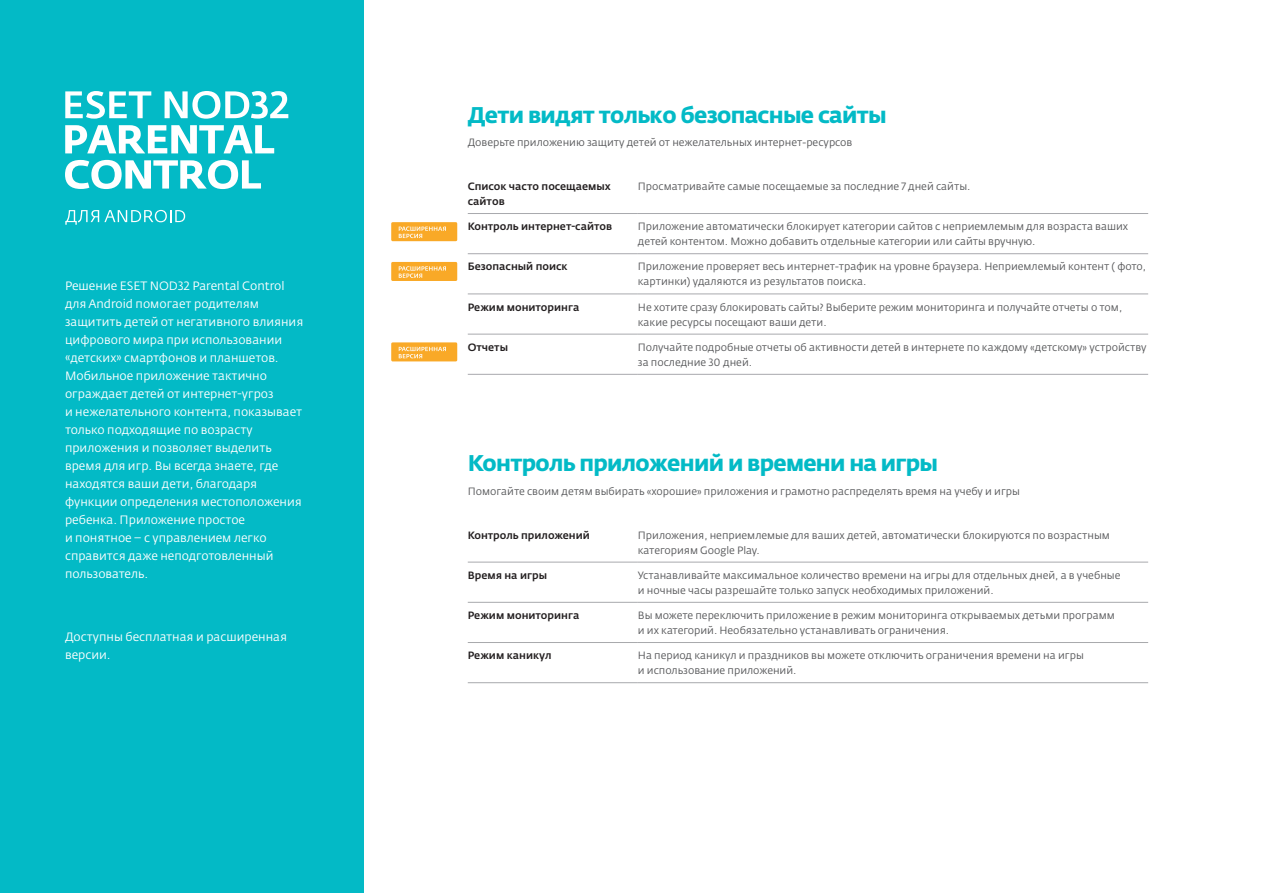
<style>
.page{position:relative;width:1263px;height:893px;background:#fff}
.page>*{position:absolute;margin:0;border:0;box-sizing:border-box;transform-origin:0 0}
.t1{font:22.5px "Fedra Sans Alt Pro Bold LF";letter-spacing:-.03em;color:#03bac6}
.t2{font:12px/18px "Fedra Sans Alt Pro";color:#fff}
.t3{font:10.5px/15px "Fedra Sans Alt Pro";color:#57585a}
.t4{font:500 10.5px/15px "Fedra Sans Alt Pro";color:#231f20}
</style>
<div class="page">
<div style="left:0;top:0;width:364px;height:893px;background:#03bac6"></div>
<hr style="left:468px;top:213px;width:170px;height:1px;background:#a8a9ad">
<hr style="left:638px;top:213px;width:510px;height:1px;background:#a8a9ad">
<hr style="left:468px;top:253px;width:170px;height:1px;background:#a8a9ad">
<hr style="left:638px;top:253px;width:510px;height:1px;background:#a8a9ad">
<hr style="left:468px;top:294px;width:170px;height:1px;background:#a8a9ad">
<hr style="left:638px;top:294px;width:510px;height:1px;background:#a8a9ad">
<hr style="left:468px;top:334px;width:170px;height:1px;background:#a8a9ad">
<hr style="left:638px;top:334px;width:510px;height:1px;background:#a8a9ad">
<hr style="left:468px;top:374px;width:170px;height:1px;background:#a8a9ad">
<hr style="left:638px;top:374px;width:510px;height:1px;background:#a8a9ad">
<hr style="left:468px;top:562px;width:170px;height:1px;background:#a8a9ad">
<hr style="left:638px;top:562px;width:510px;height:1px;background:#a8a9ad">
<hr style="left:468px;top:642px;width:170px;height:1px;background:#a8a9ad">
<hr style="left:638px;top:642px;width:510px;height:1px;background:#a8a9ad">
<hr style="left:468px;top:682px;width:170px;height:1px;background:#a8a9ad">
<hr style="left:638px;top:682px;width:510px;height:1px;background:#a8a9ad">
<hr style="left:468px;top:602px;width:170px;height:1px;background:#a8a9ad">
<hr style="left:638px;top:602px;width:510px;height:1px;background:#a8a9ad">
<svg style="left:65px;top:91px;width:86px;height:28px"></svg>
<svg style="left:165px;top:91px;width:123px;height:28px"></svg>
<svg style="left:65px;top:125px;width:209px;height:28px"></svg>
<svg style="left:65px;top:160px;width:196px;height:29px"></svg>
<svg style="left:65px;top:210px;width:120px;height:15px"></svg>
<div style="left:391px;top:222px;width:66px;height:19px;background:#f9a927;border-radius:2px"></div>
<svg style="left:399px;top:227px;width:47px;height:11px"></svg>
<div style="left:391px;top:262px;width:66px;height:19px;background:#f9a927;border-radius:2px"></div>
<svg style="left:399px;top:266px;width:47px;height:12px"></svg>
<div style="left:391px;top:342px;width:66px;height:19px;background:#f9a927;border-radius:2px"></div>
<svg style="left:399px;top:347px;width:47px;height:11px"></svg>
<p class="t2" style="left:65px;top:277px;width:240px">Решение ESET NOD32 Parental Control для Android помогает родителям защитить детей от негативного влияния цифрового мира при использовании «детских» смартфонов и планшетов.<br>Мобильное приложение тактично ограждает детей от интернет-угроз<br>и нежелательного контента, показывает только подходящие по возрасту приложения и позволяет выделить время для игр. Вы всегда знаете, где находятся ваши дети, благодаря функции определения местоположения ребенка. Приложение простое<br>и понятное – с управлением легко справится даже неподготовленный пользователь.</p>
<p class="t2" style="left:65px;top:628px;width:223px">Доступны бесплатная и расширенная версии.</p>
<h1 class="t1" style="left:468px;top:97px;width:420px">Дети видят только безопасные сайты</h1>
<p class="t3" style="left:468px;top:135px;width:386px">Доверьте приложению защиту детей от нежелательных интернет-ресурсов</p>
<p class="t4" style="left:468px;top:179px;width:145px">Список часто посещаемых сайтов</p>
<p class="t3" style="left:638px;top:179px;width:334px">Просматривайте самые посещаемые за последние 7 дней сайты.</p>
<p class="t4" style="left:468px;top:219px;width:146px">Контроль интернет-сайтов</p>
<p class="t3" style="left:638px;top:219px;width:492px">Приложение автоматически блокирует категории сайтов с неприемлемым для возраста ваших детей контентом. Можно добавить отдельные категории или сайты вручную.</p>
<p class="t4" style="left:468px;top:259px;width:101px">Безопасный поиск</p>
<p class="t3" style="left:638px;top:259px;width:510px">Приложение проверяет весь интернет-трафик на уровне браузера. Неприемлемый контент ( фото, картинки) удаляются из результатов поиска.</p>
<p class="t4" style="left:468px;top:299px;width:113px">Режим мониторинга</p>
<p class="t3" style="left:638px;top:300px;width:486px">Не хотите сразу блокировать сайты? Выберите режим мониторинга и получайте отчеты о том, какие ресурсы посещают ваши дети.</p>
<p class="t4" style="left:468px;top:340px;width:42px">Отчеты</p>
<p class="t3" style="left:638px;top:340px;width:510px">Получайте подробные отчеты об активности детей в интернете по каждому «детскому» устройству за последние 30 дней.</p>
<h1 class="t1" style="left:468px;top:445px;width:472px">Контроль приложений и времени на игры</h1>
<p class="t3" style="left:468px;top:484px;width:554px">Помогайте своим детям выбирать «хорошие» приложения и грамотно распределять время на учебу и игры</p>
<p class="t4" style="left:468px;top:527px;width:123px">Контроль приложений</p>
<p class="t3" style="left:638px;top:528px;width:474px">Приложения, неприемлемые для ваших детей, автоматически блокируются по возрастным категориям Google Play.</p>
<p class="t4" style="left:468px;top:568px;width:81px">Время на игры</p>
<p class="t3" style="left:638px;top:568px;width:484px">Устанавливайте максимальное количество времени на игры для отдельных дней, а в учебные и ночные часы разрешайте только запуск необходимых приложений.</p>
<p class="t4" style="left:468px;top:608px;width:113px">Режим мониторинга</p>
<p class="t3" style="left:638px;top:608px;width:478px">Вы можете переключить приложение в режим мониторинга открываемых детьми программ и их категорий. Необязательно устанавливать ограничения.</p>
<p class="t4" style="left:468px;top:648px;width:85px">Режим каникул</p>
<p class="t3" style="left:638px;top:648px;width:447px">На период каникул и праздников вы можете отключить ограничения времени на игры и использование приложений.</p>
</div>
